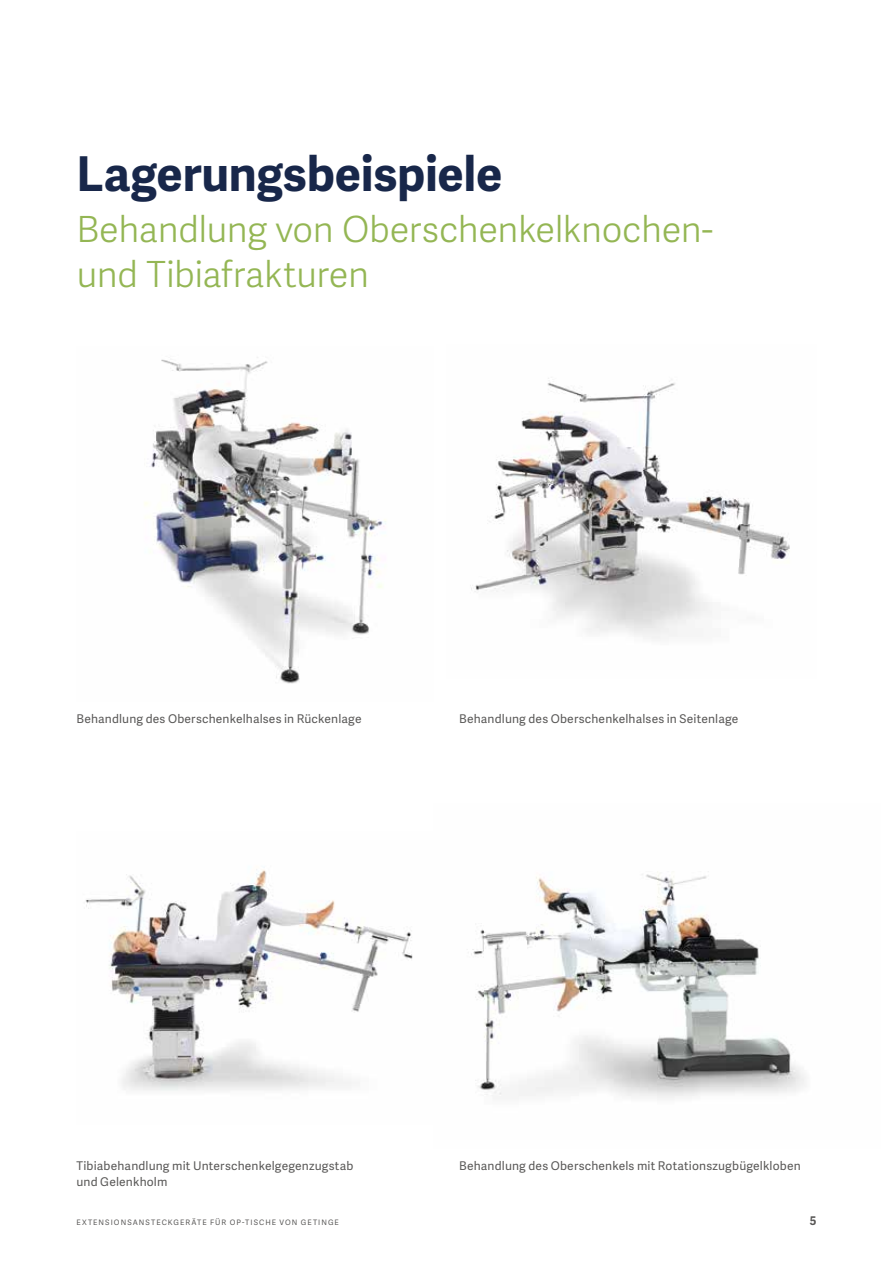
<style>
.page{position:relative;width:893px;height:1263px;background:#fff}
.page>*{position:absolute;margin:0;border:0;box-sizing:border-box;transform-origin:0 0}
.t1{font:700 48px "Adelle Sans";letter-spacing:-.005em;color:#18274a}
.t2{font:300 36px/44.7px "Adelle Sans";letter-spacing:-.01em;color:#94b654}
.t3{font:12px/15.9px "Adelle Sans";letter-spacing:.015em;color:#595857}
.t4{font:700 12px "Adelle Sans";color:#595857}
.t5{font:7.5px "Adelle Sans";letter-spacing:.14em;color:#595857}
</style>
<div class="page">
<img style="left:144px;top:357px;width:242px;height:327px">
<img style="left:471px;top:378px;width:319px;height:261px">
<img style="left:85px;top:869px;width:328px;height:222px">
<img style="left:471px;top:871px;width:335px;height:228px">
<h1 class="t1" style="left:77px;top:139px;width:427px">Lagerungsbeispiele</h1>
<h2 class="t2" style="left:77px;top:206px;width:638px">Behandlung von Oberschenkelknochen&shy;und Tibiafrakturen</h2>
<p class="t3" style="left:77px;top:711px;width:287px">Behandlung des Oberschenkelhalses in Rückenlage</p>
<p class="t3" style="left:459px;top:711px;width:281px">Behandlung des Oberschenkelhalses in Seitenlage</p>
<p class="t3" style="left:77px;top:1157px;width:278px">Tibiabehandlung mit Unterschenkelgegenzugstab und Gelenkholm</p>
<p class="t3" style="left:459px;top:1157px;width:343px">Behandlung des Oberschenkels mit Rotationszugbügelkloben</p>
<p class="t5" style="left:77px;top:1217px;width:264px">EXTENSIONSANSTECKGERÄTE FÜR OP-TISCHE VON GETINGE</p>
<p class="t4" style="left:810px;top:1211px;width:8px">5</p>
</div>
